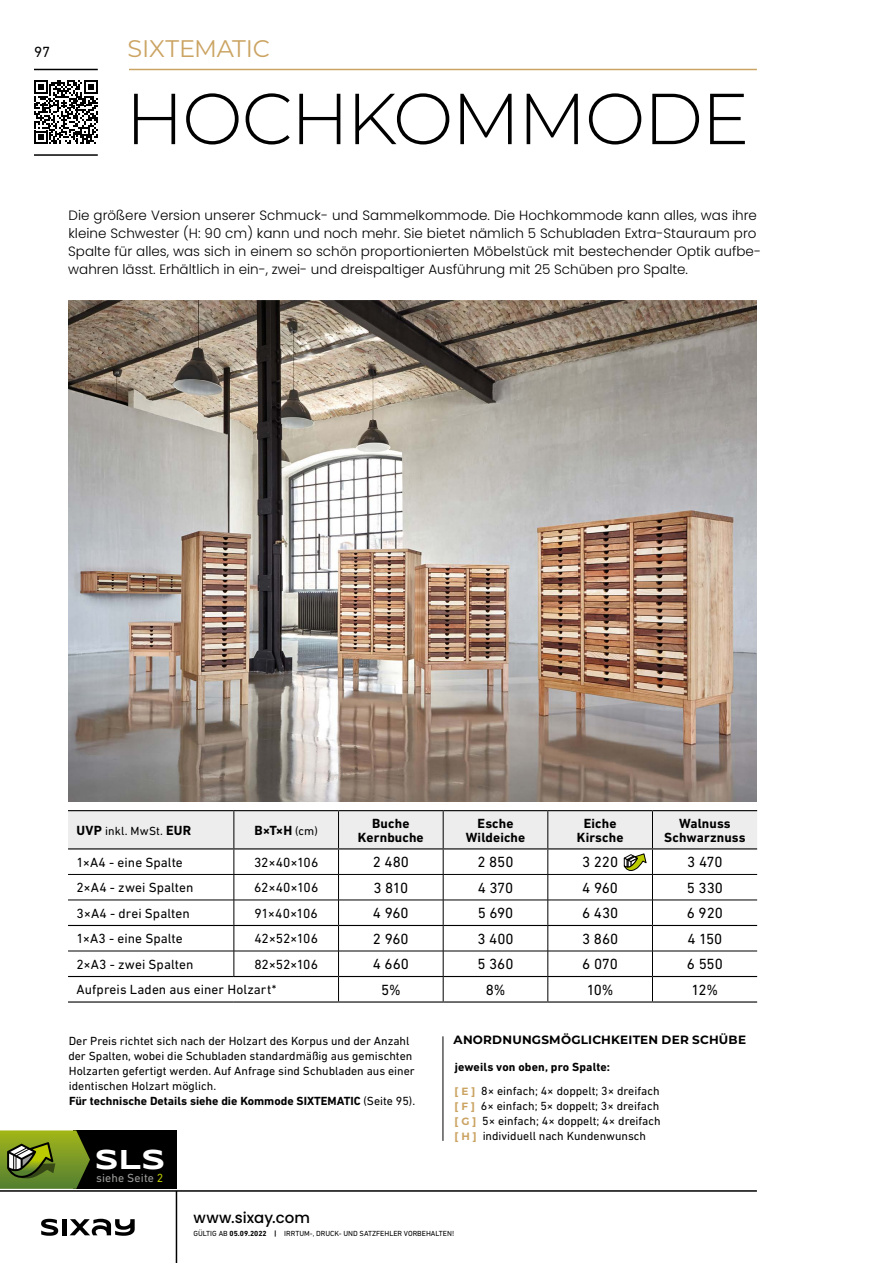
<style>
.page{position:relative;width:893px;height:1263px;background:#fff}
.page>*{position:absolute;margin:0;border:0;box-sizing:border-box;transform-origin:0 0}
.t1{font:300 72px "Montserrat";letter-spacing:-.025em;color:#000}
.t2{font:700 28.35px "Syncopate";color:#fff}
.t3{font:24px "Montserrat";letter-spacing:-.01em;color:#cba463}
.t4{font:15px "DIN Next LT Pro";color:#000}
.t5{font:500 15px "Poppins";letter-spacing:.005em;color:#000}
.t6{font:300 13.5px/18px "Poppins";color:#000}
.t7{font:13.5px "DIN Next LT Pro";letter-spacing:.005em;color:#000}
.t8{font:700 13.5px/13.5px "DIN Next LT Pro";letter-spacing:.01em;color:#000;text-align:center}
.t9{font:12px/15px "DIN Next LT Pro";color:#000}
.t10{font:700 12px "Montserrat";letter-spacing:.02em;color:#000}
.t11{font:12px "DIN Next LT Pro";letter-spacing:.01em;color:#9d9d9c}
.t12{font:7.5px "DIN Next LT Pro";color:#000}
.s1{font-weight:700;font-size:13.5px}
.s2{font-weight:400;font-size:12px}
.s3{font-weight:700}
.s4{color:#bbcb00}
.s5{font-family:"Montserrat";font-weight:700;font-size:10.5px;color:#cba463}
</style>
<div class="page">
<div style="left:74px;top:1130px;width:103px;height:59px;background:#000"></div>
<img style="left:68px;top:300px;width:689px;height:501px">
<hr style="left:68px;top:810px;width:166px;height:1px;background:#000">
<hr style="left:234px;top:810px;width:105px;height:1px;background:#000">
<hr style="left:339px;top:810px;width:104px;height:1px;background:#000">
<hr style="left:443px;top:810px;width:105px;height:1px;background:#000">
<hr style="left:548px;top:810px;width:104px;height:1px;background:#000">
<hr style="left:652px;top:810px;width:105px;height:1px;background:#000">
<hr style="left:443px;top:1036px;width:1px;height:105px;background:#000">
<svg style="left:68px;top:811px;width:689px;height:191px"></svg>
<svg style="left:0;top:1130px;width:90px;height:59px"></svg>
<hr style="left:34px;top:69px;width:64px;height:1px;background:#000">
<hr style="left:34px;top:154px;width:64px;height:2px;background:#000">
<hr style="left:129px;top:69px;width:628px;height:1px;background:#cba463">
<svg style="left:34px;top:80px;width:64px;height:64px"></svg>
<hr style="left:176px;top:1191px;width:1px;height:72px;background:#000">
<hr style="left:0;top:1190px;width:757px;height:2px;background:#000">
<svg style="left:41px;top:1219px;width:17px;height:17px"></svg>
<div style="left:62px;top:1219px;width:5px;height:16px;background:#000"></div>
<svg style="left:70px;top:1219px;width:65px;height:17px"></svg>
<p class="t4" style="left:34px;top:44px;width:18px">97</p>
<h3 class="t3" style="left:128px;top:32px;width:144px">SIXTEMATIC</h3>
<h1 class="t1" style="left:125px;top:70px;width:626px">HOCHKOMMODE</h1>
<p class="t6" style="left:68px;top:207px;width:694px">Die größere Version unserer Schmuck- und Sammelkommode. Die Hochkommode kann alles, was ihre kleine Schwester (H: 90 cm) kann und noch mehr. Sie bietet nämlich 5 Schubladen Extra-Stauraum pro Spalte für alles, was sich in einem so schön proportionierten Möbelstück mit bestechender Optik aufbe&shy;wahren lässt. Erhältlich in ein-, zwei- und dreispaltiger Ausführung mit 25 Schüben pro Spalte.</p>
<p class="t9" style="left:77px;top:823px;width:116px"><span class="s1">UVP</span> inkl. MwSt. <span class="s1">EUR</span></p>
<p class="t8" style="left:255px;top:823px;width:65px">B×T×H <span class="s2">(cm)</span></p>
<p class="t8" style="left:358px;top:817px;width:67px">Buche<br>Kernbuche</p>
<p class="t8" style="left:466px;top:817px;width:61px">Esche<br>Wildeiche</p>
<p class="t8" style="left:577px;top:817px;width:48px">Eiche<br>Kirsche</p>
<p class="t8" style="left:664px;top:817px;width:83px">Walnuss<br>Schwarznuss</p>
<p class="t7" style="left:77px;top:854px;width:108px">1×A4 - eine Spalte</p>
<p class="t7" style="left:254px;top:854px;width:66px">32×40×106</p>
<p class="t4" style="left:373px;top:853px;width:38px">2 480</p>
<p class="t4" style="left:477px;top:853px;width:38px">2 850</p>
<p class="t4" style="left:582px;top:853px;width:37px">3 220</p>
<p class="t4" style="left:687px;top:853px;width:37px">3 470</p>
<p class="t7" style="left:77px;top:880px;width:119px">2×A4 - zwei Spalten</p>
<p class="t7" style="left:254px;top:880px;width:66px">62×40×106</p>
<p class="t4" style="left:373px;top:879px;width:36px">3 810</p>
<p class="t4" style="left:478px;top:879px;width:37px">4 370</p>
<p class="t4" style="left:582px;top:879px;width:37px">4 960</p>
<p class="t4" style="left:687px;top:879px;width:38px">5 330</p>
<p class="t7" style="left:77px;top:905px;width:115px">3×A4 - drei Spalten</p>
<p class="t7" style="left:254px;top:905px;width:65px">91×40×106</p>
<p class="t4" style="left:373px;top:904px;width:37px">4 960</p>
<p class="t4" style="left:478px;top:904px;width:37px">5 690</p>
<p class="t4" style="left:582px;top:904px;width:38px">6 430</p>
<p class="t4" style="left:687px;top:904px;width:38px">6 920</p>
<p class="t7" style="left:77px;top:931px;width:108px">1×A3 - eine Spalte</p>
<p class="t7" style="left:254px;top:931px;width:65px">42×52×106</p>
<p class="t4" style="left:373px;top:930px;width:37px">2 960</p>
<p class="t4" style="left:477px;top:930px;width:38px">3 400</p>
<p class="t4" style="left:582px;top:930px;width:38px">3 860</p>
<p class="t4" style="left:687px;top:930px;width:37px">4 150</p>
<p class="t7" style="left:77px;top:956px;width:118px">2×A3 - zwei Spalten</p>
<p class="t7" style="left:254px;top:956px;width:65px">82×52×106</p>
<p class="t4" style="left:373px;top:956px;width:38px">4 660</p>
<p class="t4" style="left:477px;top:956px;width:38px">5 360</p>
<p class="t4" style="left:582px;top:956px;width:37px">6 070</p>
<p class="t4" style="left:687px;top:956px;width:37px">6 550</p>
<p class="t7" style="left:77px;top:982px;width:201px">Aufpreis Laden aus einer Holzart*</p>
<p class="t4" style="left:381px;top:981px;width:21px">5%</p>
<p class="t4" style="left:486px;top:981px;width:21px">8%</p>
<p class="t4" style="left:587px;top:981px;width:28px">10%</p>
<p class="t4" style="left:692px;top:981px;width:28px">12%</p>
<p class="t9" style="left:68px;top:1033px;width:348px">Der Preis richtet sich nach der Holzart des Korpus und der Anzahl der Spalten, wobei die Schubladen standardmäßig aus gemischten Holzarten gefertigt werden. Auf Anfrage sind Schubladen aus einer identischen Holzart möglich.<br><span class="s3">Für technische Details siehe die Kommode SIXTEMATIC</span> (Seite 95).</p>
<h2 class="t2" style="left:95px;top:1142px;width:72px">SLS</h2>
<p class="t11" style="left:96px;top:1171px;width:69px">siehe Seite <span class="s4">2</span></p>
<p class="t10" style="left:454px;top:1031px;width:294px">ANORDNUNGSMÖGLICHKEITEN DER SCHÜBE</p>
<p class="t9" style="left:454px;top:1055px;width:207px;line-height:23.5px"><span class="s3">jeweils von oben, pro Spalte:<br></span><span class="s5">[ E ]</span> 8× einfach; 4× doppelt; 3× dreifach</p>
<p class="t9" style="left:454px;top:1098px;width:208px;text-align:justify"><span class="s5">[ F ]</span> 6× einfach; 5× doppelt; 3× dreifach <span class="s5">[ G ]</span> 5× einfach; 4× doppelt; 4× dreifach <span class="s5">[ H ]</span> individuell nach Kundenwunsch</p>
<p class="t5" style="left:193px;top:1209px;width:118px">www.sixay.com</p>
<p class="t12" style="left:193px;top:1229px;width:262px">GÜLTIG AB <span class="s3">05.09.2022 |</span> IRRTUM-, DRUCK- UND SATZFEHLER VORBEHALTEN!</p>
</div>
